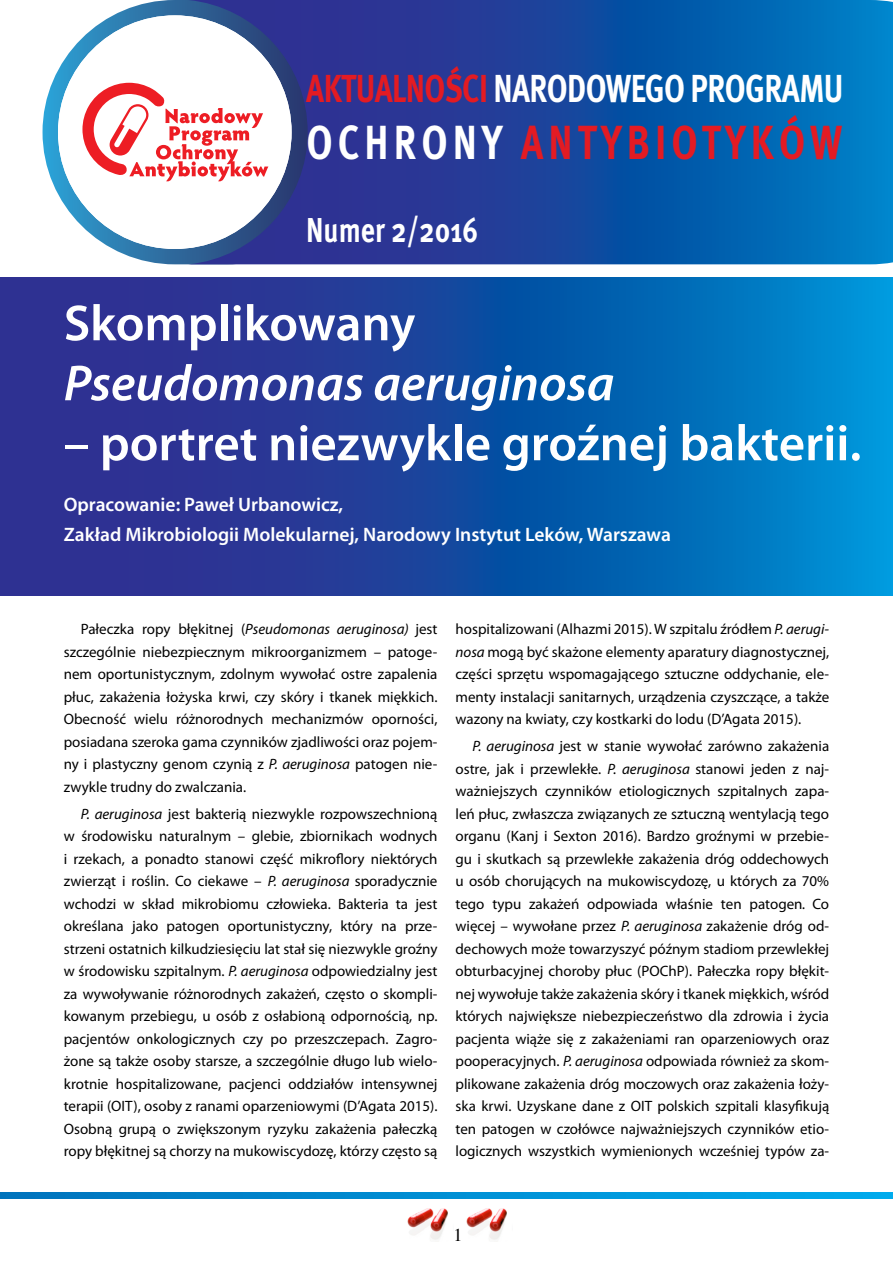
<style>
.page{position:relative;width:893px;height:1263px;background:#fff}
.page>*{position:absolute;margin:0;border:0;box-sizing:border-box;transform-origin:0 0}
.t1{font:600 51px "Myriad Pro";color:#fff}
.t2{font:italic 600 51px "Myriad Pro";color:#fff}
.t3{font:700 47.85px "Meta Pro";letter-spacing:.13em;color:#e31b23;scale:.8 1}
.t4{font:700 39px "Meta Pro";letter-spacing:-.02em;color:#fff;scale:.78 1}
.t5{font:700 34.5px "Meta Pro";color:#fff;scale:.8 1}
.t6{font:600 19.5px/30px "Myriad Pro";color:#fff}
.t7{font:18px "Times";color:#000}
.t8{font:15px/22.5px "Myriad Pro";color:#000;text-align:justify}
.s1{color:#e31b23}
.s2{color:#fff}
.s3{font-style:italic}
</style>
<div class="page">
<svg style="left:0;top:277px;width:893px;height:318px;background:#1551a6"></svg>
<svg style="left:43px;top:0;width:145px;height:264px"></svg>
<svg style="left:188px;top:0;width:705px;height:264px;background:#144fa3"></svg>
<div style="left:58px;top:15px;width:234px;height:234px;background:#fff;border-radius:117px"></div>
<svg style="left:72px;top:82px;width:197px;height:109px"></svg>
<img style="left:407px;top:1208px;width:41px;height:32px">
<img style="left:466px;top:1208px;width:41px;height:32px">
<svg style="left:0;top:1192px;width:893px;height:6px;background:#008ed4"></svg>
<h3 class="t4" style="left:306px;top:64px;width:690px"><span class="s1">AKTUALNOŚCI</span> NARODOWEGO PROGRAMU</h3>
<h2 class="t3" style="left:306px;top:112px;width:671px"><span class="s2">OCHRONY</span> ANTYBIOTYKÓW</h2>
<h3 class="t5" style="left:306px;top:208px;width:217px">NUMER 2/2016</h3>
<h1 class="t1" style="left:64px;top:291px;width:353px">Skomplikowany</h1>
<h1 class="t2" style="left:64px;top:351px;width:552px">Pseudomonas aeruginosa</h1>
<h1 class="t1" style="left:64px;top:411px;width:799px">– portret niezwykle groźnej bakterii.</h1>
<h3 class="t6" style="left:64px;top:489px;width:609px">Opracowanie: Paweł Urbanowicz,<br>Zakład Mikrobiologii Molekularnej, Narodowy Instytut Leków, Warszawa</h3>
<p class="t8" style="left:64px;top:618px;width:375px;text-indent:17px">Pałeczka ropy błękitnej (<span class="s3">Pseudomonas aeruginosa)</span> jest szczególnie niebezpiecznym mikroorganizmem – patoge&shy;nem oportunistycznym, zdolnym wywołać ostre zapalenia płuc, zakażenia łożyska krwi, czy skóry i tkanek miękkich.<br>Obecność wielu różnorodnych mechanizmów oporności, posiadana szeroka gama czynników zjadliwości oraz pojem&shy;ny i plastyczny genom czynią z <span class="s3">P. aeruginosa</span> patogen nie&shy;zwykle trudny do zwalczania.</p>
<p class="t8" style="left:64px;top:802px;width:375px;text-indent:17px"><span class="s3">P. aeruginosa</span> jest bakterią niezwykle rozpowszechnioną w środowisku naturalnym – glebie, zbiornikach wodnych i rzekach, a ponadto stanowi część mikroflory niektórych zwierząt i roślin. Co ciekawe – <span class="s3">P. aeruginosa</span> sporadycznie wchodzi w skład mikrobiomu człowieka. Bakteria ta jest określana jako patogen oportunistyczny, który na prze&shy;strzeni ostatnich kilkudziesięciu lat stał się niezwykle groźny w środowisku szpitalnym. <span class="s3">P. aeruginosa</span> odpowiedzialny jest za wywoływanie różnorodnych zakażeń, często o skompli&shy;kowanym przebiegu, u osób z osłabioną odpornością, np. pacjentów onkologicznych czy po przeszczepach. Zagro&shy;żone są także osoby starsze, a szczególnie długo lub wielo&shy;krotnie hospitalizowane, pacjenci oddziałów intensywnej terapii (OIT), osoby z ranami oparzeniowymi (D’Agata 2015).<br>Osobną grupą o zwiększonym ryzyku zakażenia pałeczką ropy błękitnej są chorzy na mukowiscydozę, którzy często są</p>
<p class="t8" style="left:455px;top:618px;width:375px">hospitalizowani (Alhazmi 2015). W szpitalu źródłem <span class="s3">P. aerugi&shy;nosa</span> mogą być skażone elementy aparatury diagnostycznej, części sprzętu wspomagającego sztuczne oddychanie, ele&shy;menty instalacji sanitarnych, urządzenia czyszczące, a także wazony na kwiaty, czy kostkarki do lodu (D’Agata 2015).</p>
<p class="t8" style="left:455px;top:734px;width:375px;text-indent:17px"><span class="s3">P. aeruginosa</span> jest w stanie wywołać zarówno zakażenia ostre, jak i przewlekłe. <span class="s3">P. aeruginosa</span> stanowi jeden z naj&shy;ważniejszych czynników etiologicznych szpitalnych zapa&shy;leń płuc, zwłaszcza związanych ze sztuczną wentylacją tego organu (Kanj i Sexton 2016). Bardzo groźnymi w przebie&shy;gu i skutkach są przewlekłe zakażenia dróg oddechowych u osób chorujących na mukowiscydozę, u których za 70% tego typu zakażeń odpowiada właśnie ten patogen<span class="s3">.</span> Co więcej – wywołane przez <span class="s3">P. aeruginosa</span> zakażenie dróg od&shy;dechowych może towarzyszyć późnym stadiom przewlekłej obturbacyjnej choroby płuc (POChP). Pałeczka ropy błękit&shy;nej wywołuje także zakażenia skóry i tkanek miękkich, wśród których największe niebezpieczeństwo dla zdrowia i życia pacjenta wiąże się z zakażeniami ran oparzeniowych oraz pooperacyjnych. <span class="s3">P. aeruginosa</span> odpowiada również za skom&shy;plikowane zakażenia dróg moczowych oraz zakażenia łoży&shy;ska krwi. Uzyskane dane z OIT polskich szpitali klasyfikują ten patogen w czołówce najważniejszych czynników etio&shy;logicznych wszystkich wymienionych wcześniej typów za-</p>
<p class="t7" style="left:453px;top:1218px;width:10px">1</p>
</div>
